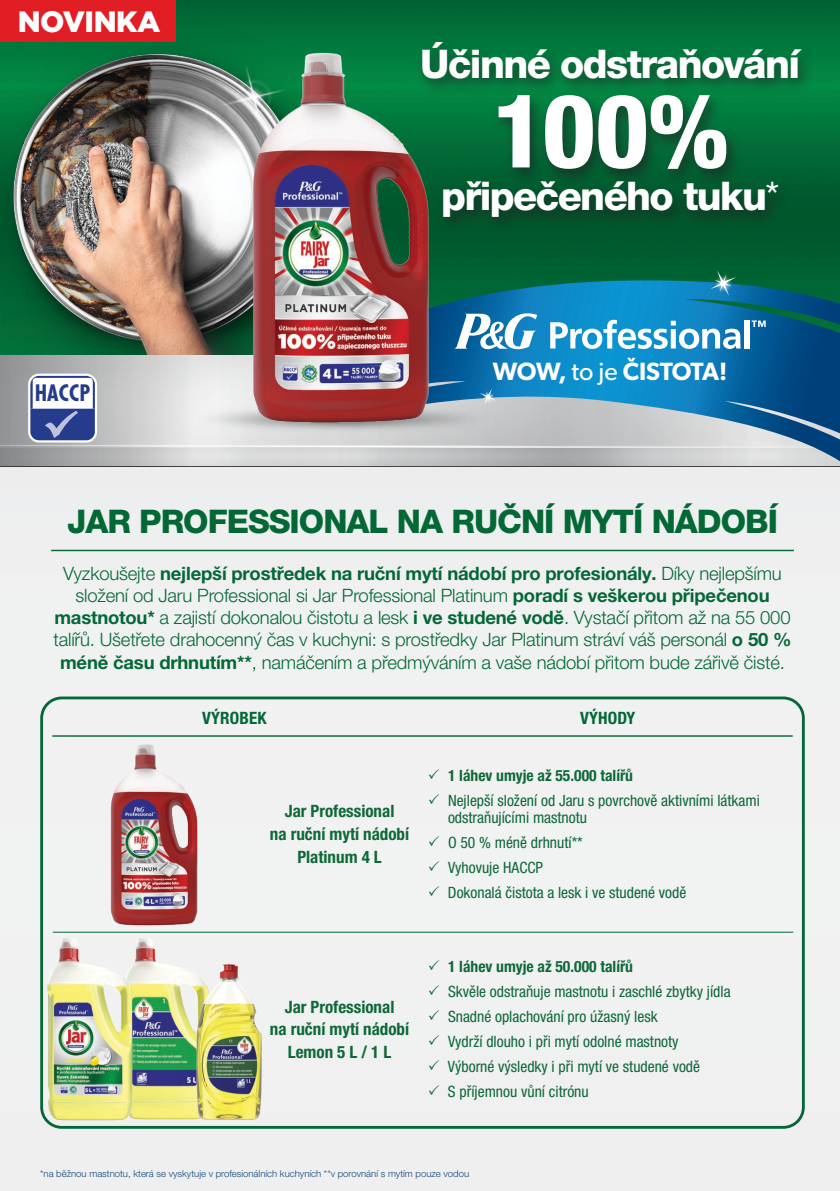
<style>
.page{position:relative;width:840px;height:1191px;background:#fff}
.page>*{position:absolute;margin:0;border:0;box-sizing:border-box;transform-origin:0 0}
.t1{font:800 condensed 102px "Helvetica Neue LT Pro";color:#fff}
.t2{font:800 39.6px "Helvetica Neue LT Pro";letter-spacing:-.04em;color:#fff}
.t3{font:800 32.6px "Helvetica Neue LT Pro";letter-spacing:-.03em;color:#046836}
.t4{font:900 29.2px "Gotham";letter-spacing:-.015em;color:#fff}
.t5{font:600 25px "Gibson";letter-spacing:-.02em;color:#fff}
.t6{font:700 condensed 25px "Futura PGOT";color:#253b8c}
.t7{font:300 18.4px/22.2px "Helvetica Neue LT Pro";letter-spacing:-.01em;color:#046836;text-align:center}
.t8{font:700 condensed 17px/22.6px "Helvetica Neue LT Pro";color:#0e6837;text-align:center}
.t9{font:700 condensed 17px "Helvetica Neue LT Pro";letter-spacing:.01em;color:#046836}
.t10{font:condensed 15.6px/25px "Helvetica Neue LT Pro";color:#0e6837}
.t11{font:700 condensed 15.6px "Helvetica Neue LT Pro";color:#0e6837}
.t12{font:300 9.6px "Helvetica Neue LT Pro";color:#12477a}
.s1{font-weight:400}
.s2{font-weight:700}
</style>
<div class="page">
<div style="left:0;top:0;width:839px;height:1191px;background:#f0f1f1"></div>
<img style="left:175px;top:0;width:664px;height:280px">
<img style="left:0;top:16px;width:364px;height:293px">
<svg style="left:0;top:359px;width:839px;height:107px"></svg>
<svg style="left:0;top:444px;width:374px;height:4px"></svg>
<svg style="left:374px;top:280px;width:465px;height:181px;background:#4f90b0"></svg>
<svg style="left:0;top:309px;width:839px;height:50px;background:#408092"></svg>
<svg style="left:709px;top:270px;width:26px;height:26px"></svg>
<svg style="left:479px;top:388px;width:17px;height:17px"></svg>
<div style="left:28px;top:374px;width:69px;height:68px;border:2px solid #fff;border-radius:10px"></div>
<svg style="left:29px;top:375px;width:67px;height:63px"></svg>
<img style="left:197px;top:390px;width:291px;height:54px">
<img style="left:246px;top:43px;width:188px;height:389px">
<div style="left:0;top:0;width:175px;height:42px;background:#e21e25"></div>
<div style="left:40px;top:696px;width:764px;height:432px;border:3px solid #046836;border-radius:20px"></div>
<hr style="left:52px;top:735px;width:740px;height:1px;background:#046836">
<hr style="left:53px;top:932px;width:739px;height:1px;background:#046836">
<img style="left:110px;top:744px;width:88px;height:182px">
<img style="left:135px;top:938px;width:56px;height:182px">
<img style="left:44px;top:938px;width:91px;height:186px">
<img style="left:191px;top:964px;width:71px;height:156px">
<hr style="left:51px;top:550px;width:742px;height:1px;background:#046836">
<img style="left:0;top:0;width:1px;height:79px">
<div style="left:415px;top:38px;width:400px;height:197px;background:#231f20;opacity:.6"></div>
<h3 class="t4" style="left:18px;top:1px;width:144px">NOVINKA</h3>
<h3 class="t6" style="left:35px;top:378px;width:57px">HACCP</h3>
<h2 class="t2" style="left:420px;top:40px;width:381px">Účinné odstraňování</h2>
<h1 class="t1" style="left:492px;top:68px;width:237px">100%</h1>
<h2 class="t2" style="left:441px;top:172px;width:340px">připečeného tuku<span class="s1">*</span></h2>
<h3 class="t5" style="left:492px;top:356px;width:236px">WOW, <span class="s1">to je</span> ČISTOTA!</h3>
<h3 class="t3" style="left:67px;top:502px;width:712px">JAR PROFESSIONAL NA RUČNÍ MYTÍ NÁDOBÍ</h3>
<p class="t7" style="left:53px;top:562px;width:739px">Vyzkoušejte <span class="s2">nejlepší prostředek na ruční mytí nádobí pro profesionály.</span> Díky nejlepšímu složení od Jaru Professional si Jar Professional Platinum <span class="s2">poradí s veškerou připečenou mastnotou*</span> a zajistí dokonalou čistotu a lesk <span class="s2">i ve studené vodě</span>. Vystačí přitom až na 55 000 talířů. Ušetřete drahocenný čas v kuchyni: s prostředky Jar Platinum stráví váš personál <span class="s2">o 50 % méně času drhnutím**</span>, namáčením a předmýváním a vaše nádobí přitom bude zářivě čisté.</p>
<p class="t9" style="left:202px;top:708px;width:66px">VÝROBEK</p>
<p class="t9" style="left:579px;top:708px;width:57px">VÝHODY</p>
<p class="t8" style="left:270px;top:800px;width:141px">Jar Professional<br>na ruční mytí nádobí<br>Platinum 4 L</p>
<p class="t8" style="left:270px;top:995px;width:141px">Jar Professional<br>na ruční mytí nádobí<br>Lemon 5 L / 1 L</p>
<p class="t11" style="left:448px;top:766px;width:186px">1 láhev umyje až 55.000 talířů</p>
<p class="t10" style="left:448px;top:792px;width:313px;line-height:17px">Nejlepší složení od Jaru s povrchově aktivními látkami odstraňujícími mastnotu</p>
<p class="t10" style="left:447px;top:830px;width:240px">O 50 % méně drhnutí**<br>Vyhovuje HACCP<br>Dokonalá čistota a lesk i ve studené vodě</p>
<p class="t11" style="left:448px;top:957px;width:186px">1 láhev umyje až 50.000 talířů</p>
<p class="t10" style="left:447px;top:979px;width:284px">Skvěle odstraňuje mastnotu i zaschlé zbytky jídla Snadné oplachování pro úžasný lesk<br>Vydrží dlouho i při mytí odolné mastnoty<br>Výborné výsledky i při mytí ve studené vodě<br>S příjemnou vůní citrónu</p>
<p class="t12" style="left:40px;top:1167px;width:430px">*na běžnou mastnotu, která se vyskytuje v profesionálních kuchyních **v porovnání s mytím pouze vodou</p>
</div>
